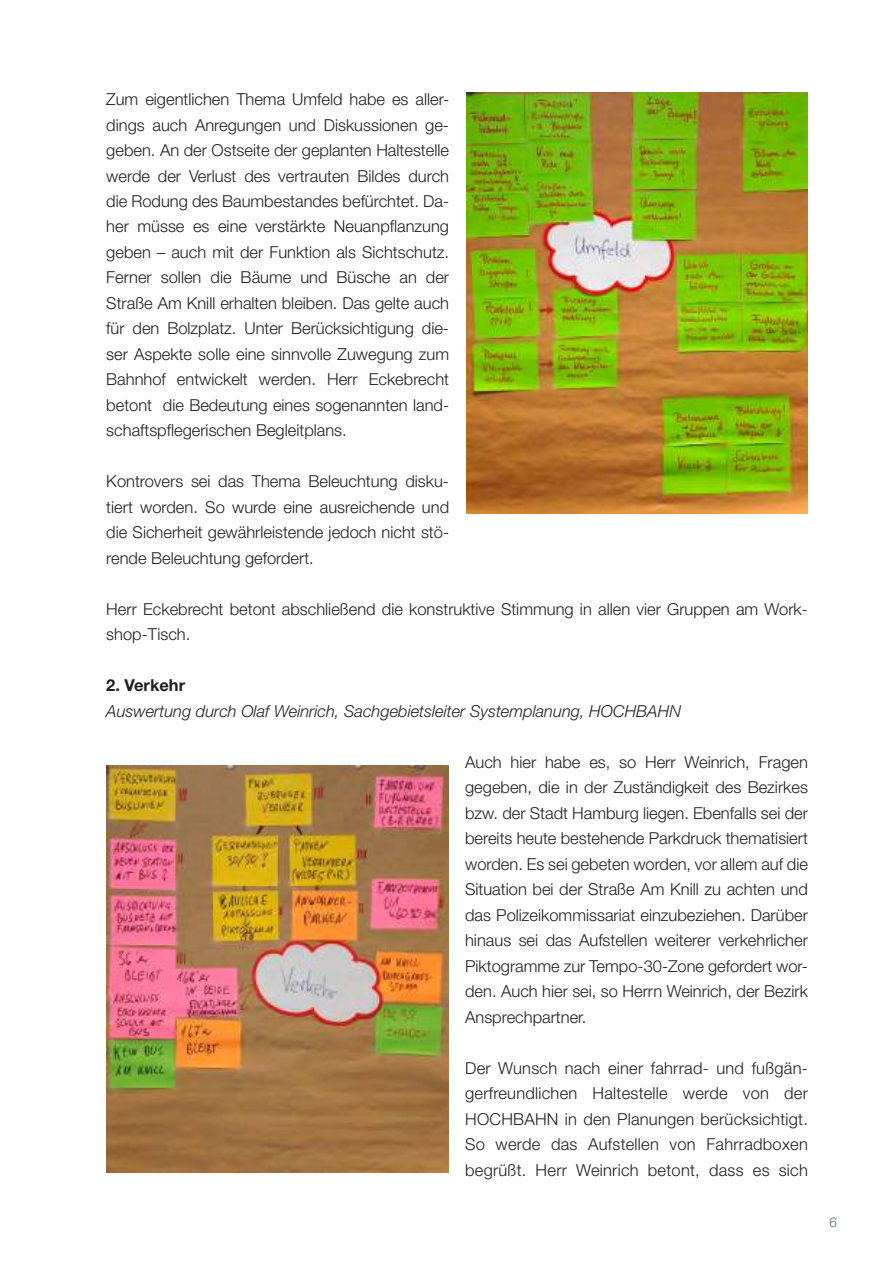
<style>
.page{position:relative;width:893px;height:1263px;background:#fff}
.page>*{position:absolute;margin:0;border:0;box-sizing:border-box;transform-origin:0 0}
.t1{font:300 16.5px/25.5px "Helvetica Neue LT";color:#221f1f;text-align:justify}
.t2{font:italic 300 16.5px "Helvetica Neue LT";color:#221f1f}
.t3{font:700 16.5px "Helvetica Neue LT";color:#221f1f}
.t4{font:300 13.5px "Helvetica Neue LT";color:#606970}
</style>
<div class="page">
<img style="left:466px;top:93px;width:342px;height:420px">
<img style="left:106px;top:765px;width:342px;height:408px">
<p class="t1" style="left:106px;top:87px;width:344px">Zum eigentlichen Thema Umfeld habe es aller&shy;dings auch Anregungen und Diskussionen ge&shy;geben. An der Ostseite der geplanten Haltestelle werde der Verlust des vertrauten Bildes durch die Rodung des Baumbestandes befürchtet. Da&shy;her müsse es eine verstärkte Neuanpflanzung geben – auch mit der Funktion als Sichtschutz.<br>Ferner sollen die Bäume und Büsche an der Straße Am Knill erhalten bleiben. Das gelte auch für den Bolzplatz. Unter Berücksichtigung die&shy;ser Aspekte solle eine sinnvolle Zuwegung zum Bahnhof entwickelt werden. Herr Eckebrecht betont die Bedeutung eines sogenannten land&shy;schaftspflegerischen Begleitplans.</p>
<p class="t1" style="left:106px;top:469px;width:344px">Kontrovers sei das Thema Beleuchtung disku&shy;tiert worden. So wurde eine ausreichende und die Sicherheit gewährleistende jedoch nicht stö&shy;rende Beleuchtung gefordert.</p>
<p class="t1" style="left:106px;top:597px;width:703px">Herr Eckebrecht betont abschließend die konstruktive Stimmung in allen vier Gruppen am Work&shy;shop-Tisch.</p>
<p class="t3" style="left:106px;top:679px;width:80px">2. Verkehr</p>
<p class="t2" style="left:106px;top:705px;width:576px">Auswertung durch Olaf Weinrich, Sachgebietsleiter Systemplanung, HOCHBAHN</p>
<p class="t1" style="left:465px;top:749px;width:344px">Auch hier habe es, so Herr Weinrich, Fragen gegeben, die in der Zuständigkeit des Bezirkes bzw. der Stadt Hamburg liegen. Ebenfalls sei der bereits heute bestehende Parkdruck thematisiert worden. Es sei gebeten worden, vor allem auf die Situation bei der Straße Am Knill zu achten und das Polizeikommissariat einzubeziehen. Darüber hinaus sei das Aufstellen weiterer verkehrlicher Piktogramme zur Tempo-30-Zone gefordert wor&shy;den. Auch hier sei, so Herrn Weinrich, der Bezirk Ansprechpartner.</p>
<p class="t1" style="left:465px;top:1055px;width:344px">Der Wunsch nach einer fahrrad- und fußgän&shy;gerfreundlichen Haltestelle werde von der HOCHBAHN in den Planungen berücksichtigt.<br>So werde das Aufstellen von Fahrradboxen begrüßt. Herr Weinrich betont, dass es sich</p>
<p class="t4" style="left:829px;top:1215px;width:9px">6</p>
</div>
